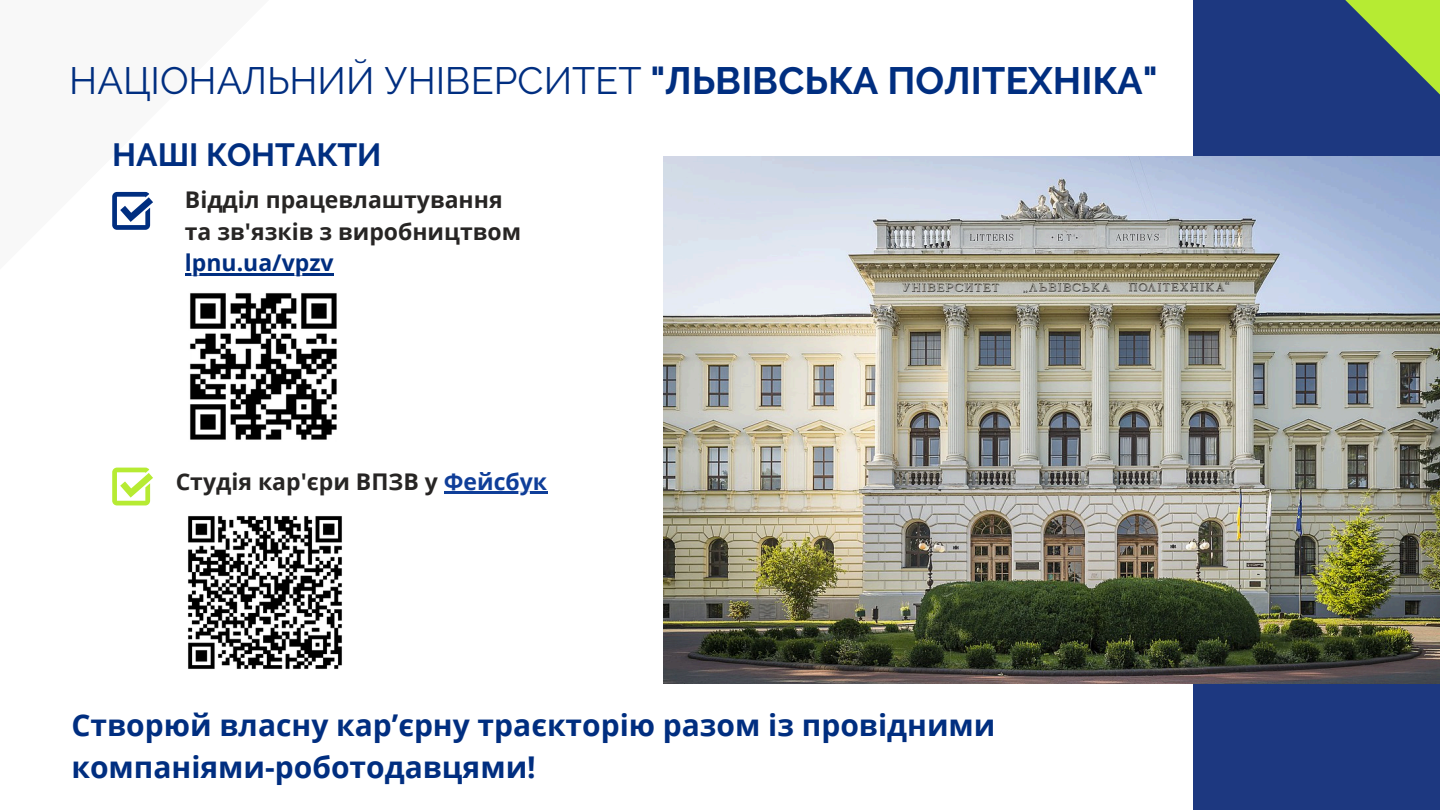
<style>
.page{position:relative;width:1440px;height:810px;background:#fff}
.page>*{position:absolute;margin:0;border:0;box-sizing:border-box;transform-origin:0 0}
.t1{font:38px "Raleway";color:#002e80}
.t2{font:700 32px "Raleway";color:#002e80}
.t3{font:700 30px/42px "Open Sans";color:#002e80}
.t4{font:700 23px "Open Sans";color:#272524}
.t5{font:700 23px "Open Sans";color:#002e80}
.s1{font-weight:700}
.s2{color:#0f3e99}
</style>
<div class="page">
<div style="left:1194px;top:0;width:246px;height:810px;background:#1d3880"></div>
<svg style="left:1345px;top:0;width:95px;height:95px"></svg>
<img style="left:663px;top:156px;width:777px;height:528px">
<svg style="left:112px;top:192px;width:41px;height:38px"></svg>
<svg style="left:112px;top:468px;width:41px;height:37px"></svg>
<img style="left:190px;top:293px;width:147px;height:147px">
<img style="left:188px;top:516px;width:154px;height:153px">
<hr style="left:185px;top:273px;width:149px;height:2px;background:#002e80">
<hr style="left:444px;top:492px;width:103px;height:2px;background:#0f3e99">
<p class="t1" style="left:69px;top:58px;width:1090px">НАЦІОНАЛЬНИЙ УНІВЕРСИТЕТ <span class="s1">"ЛЬВІВСЬКА ПОЛІТЕХНІКА"</span></p>
<p class="t2" style="left:112px;top:136px;width:271px">НАШІ КОНТАКТИ</p>
<h1 class="t4" style="left:185px;top:184px;width:319px">Відділ працевлаштування</h1>
<h2 class="t4" style="left:185px;top:215px;width:338px">та зв'язків з виробництвом</h2>
<p class="t5" style="left:185px;top:247px;width:150px">lpnu.ua/vpzv</p>
<p class="t4" style="left:176px;top:465px;width:373px">Студія кар'єри ВПЗВ у <span class="s2">Фейсбук</span></p>
<p class="t3" style="left:71px;top:703px;width:926px">Створюй власну карʼєрну траєкторію разом із провідними компаніями-роботодавцями!</p>
</div>
